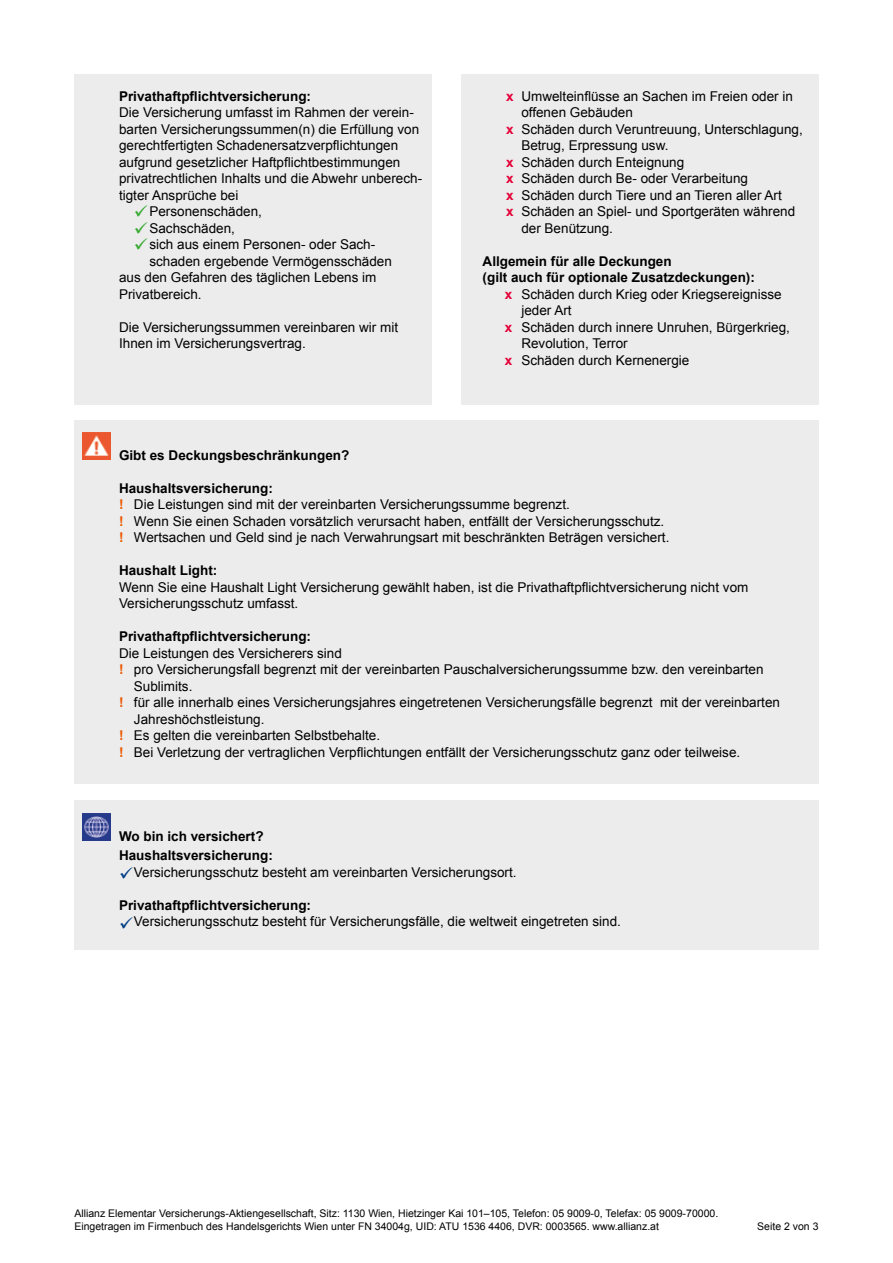
<style>
.page{position:relative;width:893px;height:1263px;background:#fff}
.page>*{position:absolute;margin:0;border:0;box-sizing:border-box;transform-origin:0 0}
.t1{font:13.5px/16.5px "Arial";color:#000}
.t2{font:700 13.5px/19.5px "Arial";color:#000}
.t3{font:10.5px/12.8px "Arial";color:#000}
.s1{color:#37aa32}
.s2{font-weight:700;color:#e40038}
.s3{font-weight:700}
.s4{font-weight:700;color:#ea5901}
.s5{color:#003d84}
</style>
<div class="page">
<div style="left:461px;top:74px;width:358px;height:330px;background:#ececec"></div>
<div style="left:74px;top:74px;width:358px;height:330px;background:#ececec"></div>
<div style="left:74px;top:421px;width:745px;height:363px;background:#ececec"></div>
<img style="left:83px;top:432px;width:28px;height:28px">
<div style="left:74px;top:800px;width:745px;height:101px;background:#ececec"></div>
<div style="left:74px;top:811px;width:745px;height:138px;background:#ececec"></div>
<img style="left:83px;top:813px;width:28px;height:28px">
<p class="t2" style="left:119px;top:87px;width:194px">Privathaftpflichtversicherung:</p>
<p class="t1" style="left:119px;top:104px;width:305px">Die Versicherung umfasst im Rahmen der verein&shy;barten Versicherungssummen(n) die Erfüllung von gerechtfertigten Schadenersatzverpflichtungen aufgrund gesetzlicher Haftpflichtbestimmungen privatrechtlichen Inhalts und die Abwehr unberech&shy;tigter Ansprüche bei</p>
<p class="t1" style="left:134px;top:203px;width:130px"><span class="s1">✓</span>Personenschäden,</p>
<p class="t1" style="left:134px;top:220px;width:103px"><span class="s1">✓</span>Sachschäden,</p>
<p class="t1" style="left:134px;top:236px;width:243px"><span class="s1">✓</span>sich aus einem Personen- oder Sach-</p>
<p class="t1" style="left:149px;top:253px;width:244px">schaden ergebende Vermögensschäden</p>
<p class="t1" style="left:119px;top:269px;width:259px">aus den Gefahren des täglichen Lebens im</p>
<p class="t1" style="left:119px;top:286px;width:84px">Privatbereich.</p>
<p class="t1" style="left:119px;top:319px;width:281px">Die Versicherungssummen vereinbaren wir mit<br>Ihnen im Versicherungsvertrag.</p>
<p class="t1" style="left:506px;top:88px;width:288px"><span class="s2">x</span> Umwelteinflüsse an Sachen im Freien oder in</p>
<p class="t1" style="left:521px;top:104px;width:113px">offenen Gebäuden</p>
<p class="t1" style="left:506px;top:121px;width:298px"><span class="s2">x</span> Schäden durch Veruntreuung, Unterschlagung,</p>
<p class="t1" style="left:521px;top:137px;width:149px">Betrug, Erpressung usw.</p>
<p class="t1" style="left:506px;top:154px;width:180px"><span class="s2">x</span> Schäden durch Enteignung</p>
<p class="t1" style="left:506px;top:170px;width:243px"><span class="s2">x</span> Schäden durch Be- oder Verarbeitung</p>
<p class="t1" style="left:506px;top:187px;width:277px"><span class="s2">x</span> Schäden durch Tiere und an Tieren aller Art</p>
<p class="t1" style="left:506px;top:203px;width:291px"><span class="s2">x</span> Schäden an Spiel- und Sportgeräten während</p>
<p class="t1" style="left:521px;top:220px;width:93px">der Benützung.</p>
<p class="t2" style="left:483px;top:252px;width:191px">Allgemein für alle Deckungen</p>
<p class="t2" style="left:483px;top:268px;width:274px">(gilt auch für optionale Zusatzdeckungen):</p>
<p class="t1" style="left:505px;top:286px;width:278px"><span class="s2">x</span> Schäden durch Krieg oder Kriegsereignisse</p>
<p class="t1" style="left:521px;top:302px;width:52px">jeder Art</p>
<p class="t1" style="left:505px;top:319px;width:287px"><span class="s2">x</span> Schäden durch innere Unruhen, Bürgerkrieg,</p>
<p class="t1" style="left:521px;top:335px;width:108px">Revolution, Terror</p>
<p class="t1" style="left:505px;top:352px;width:186px"><span class="s2">x</span> Schäden durch Kernenergie</p>
<p class="t2" style="left:119px;top:446px;width:232px">Gibt es Deckungsbeschränkungen?</p>
<p class="t1" style="left:119px;top:480px;width:552px"><span class="s3">Haushaltsversicherung:<br></span><span class="s4">!</span> Die Leistungen sind mit der vereinbarten Versicherungssumme begrenzt.<br><span class="s4">!</span> Wenn Sie einen Schaden vorsätzlich verursacht haben, entfällt der Versicherungsschutz. <span class="s4">!</span> Wertsachen und Geld sind je nach Verwahrungsart mit beschränkten Beträgen versichert.</p>
<p class="t2" style="left:119px;top:561px;width:100px">Haushalt Light:</p>
<p class="t1" style="left:119px;top:579px;width:631px">Wenn Sie eine Haushalt Light Versicherung gewählt haben, ist die Privathaftpflichtversicherung nicht vom<br>Versicherungsschutz umfasst.</p>
<p class="t2" style="left:119px;top:627px;width:194px">Privathaftpflichtversicherung:</p>
<p class="t1" style="left:119px;top:645px;width:224px">Die Leistungen des Versicherers sind</p>
<p class="t1" style="left:119px;top:661px;width:646px"><span class="s4">!</span> pro Versicherungsfall begrenzt mit der vereinbarten Pauschalversicherungssumme bzw. den vereinbarten</p>
<p class="t1" style="left:134px;top:678px;width:60px">Sublimits.</p>
<p class="t1" style="left:119px;top:694px;width:662px"><span class="s4">!</span> für alle innerhalb eines Versicherungsjahres eingetretenen Versicherungsfälle begrenzt mit der vereinbarten</p>
<p class="t1" style="left:134px;top:711px;width:132px">Jahreshöchstleistung.</p>
<p class="t1" style="left:119px;top:727px;width:263px"><span class="s4">!</span> Es gelten die vereinbarten Selbstbehalte.</p>
<p class="t1" style="left:119px;top:744px;width:623px"><span class="s4">!</span> Bei Verletzung der vertraglichen Verpflichtungen entfällt der Versicherungsschutz ganz oder teilweise.</p>
<p class="t2" style="left:119px;top:827px;width:155px">Wo bin ich versichert?<br>Haushaltsversicherung:</p>
<p class="t1" style="left:119px;top:864px;width:399px"><span class="s5">✓</span>Versicherungsschutz besteht am vereinbarten Versicherungsort.</p>
<p class="t2" style="left:119px;top:896px;width:194px">Privathaftpflichtversicherung:</p>
<p class="t1" style="left:119px;top:914px;width:503px"><span class="s5">✓</span>Versicherungsschutz besteht für Versicherungsfälle, die weltweit eingetreten sind.</p>
<p class="t3" style="left:74px;top:1207px;width:645px">Allianz Elementar Versicherungs-Aktiengesellschaft, Sitz: 1130 Wien, Hietzinger Kai 101–105, Telefon: 05 9009-0, Telefax: 05 9009-70000.<br>Eingetragen im Firmenbuch des Handelsgerichts Wien unter FN 34004g, UID: ATU 1536 4406, DVR: 0003565. www.allianz.at</p>
<p class="t3" style="left:757px;top:1219px;width:63px">Seite 2 von 3</p>
</div>
